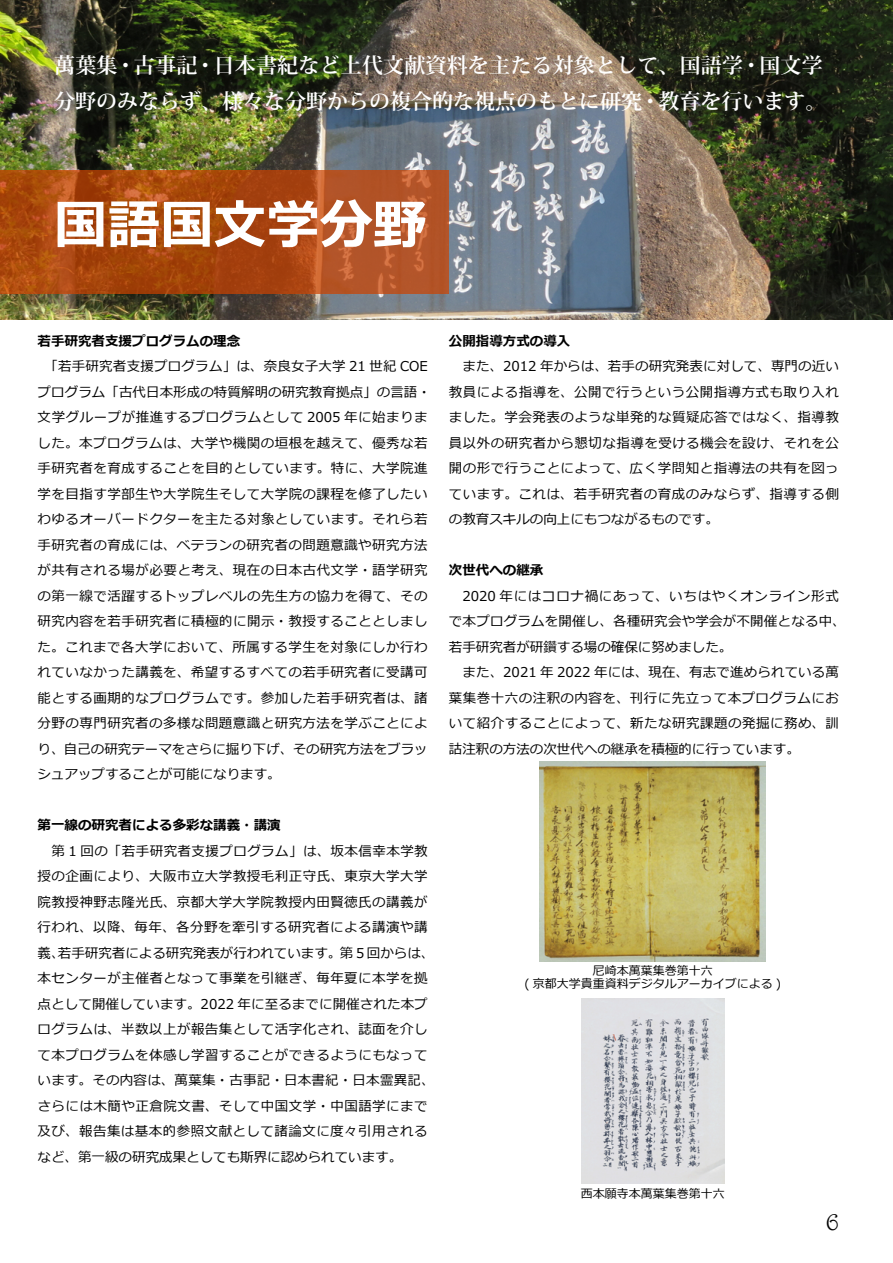
<style>
.page{position:relative;width:893px;height:1263px;background:#fff}
.page>*{position:absolute;margin:0;border:0;box-sizing:border-box;transform-origin:0 0}
.t1{font:700 53.1px "Meiryo";color:#fff}
.t2{font:25.5px "Harrington";color:#000}
.t3{font:700 21px/36.8px "Koz Min Pr 6 N";color:#fff}
.t4{font:13.5px/25.5px "Meiryo";letter-spacing:.035em;color:#000}
.t5{font:13.5px/25.5px "Meiryo";letter-spacing:.015em;color:#000}
.t6{font:700 13.5px "Meiryo";color:#000}
.t7{font:12px/13.5px "Meiryo";color:#000;text-align:center}
</style>
<div class="page">
<img style="left:1px;top:0;width:892px;height:319px">
<img style="left:0;top:0;width:1px;height:319px">
<svg style="left:0;top:170px;width:449px;height:123px;background:#ad4c16"></svg>
<img style="left:540px;top:761px;width:226px;height:200px">
<img style="left:581px;top:998px;width:143px;height:186px">
<h3 class="t3" style="left:54px;top:47px;width:774px">萬葉集・古事記・日本書紀など上代文献資料を主たる対象として、国語学・国文学分野のみならず、様々な分野からの複合的な視点のもとに研究・教育を行います。</h3>
<h1 class="t1" style="left:54px;top:188px;width:374px">国語国文学分野</h1>
<p class="t6" style="left:38px;top:331px;width:204px">若手研究者支援プログラムの理念</p>
<p class="t4" style="left:38px;top:354px;width:395px">　「若手研究者支援プログラム」は、奈良女子大学 21 世紀 COEプログラム「古代日本形成の特質解明の研究教育拠点」の言語・文学グループが推進するプログラムとして 2005 年に始まりました。本プログラムは、大学や機関の垣根を越えて、優秀な若手研究者を育成することを目的としています。特に、大学院進学を目指す学部生や大学院生そして大学院の課程を修了したいわゆるオーバードクターを主たる対象としています。それら若手研究者の育成には、ベテランの研究者の問題意識や研究方法が共有される場が必要と考え、現在の日本古代文学・語学研究の第一線で活躍するトップレベルの先生方の協力を得て、その研究内容を若手研究者に積極的に開示・教授することとしました。これまで各大学において、所属する学生を対象にしか行われていなかった講義を、希望するすべての若手研究者に受講可能とする画期的なプログラムです。参加した若手研究者は、諸分野の専門研究者の多様な問題意識と研究方法を学ぶことにより、自己の研究テーマをさらに掘り下げ、その研究方法をブラッシュアップすることが可能になります。</p>
<p class="t6" style="left:38px;top:816px;width:244px">第一線の研究者による多彩な講義・講演</p>
<p class="t4" style="left:38px;top:839px;width:398px">　第 1 回の「若手研究者支援プログラム」は、坂本信幸本学教授の企画により、大阪市立大学教授毛利正守氏、東京大学大学院教授神野志隆光氏、京都大学大学院教授内田賢徳氏の講義が行われ、以降、毎年、各分野を牽引する研究者による講演や講義、若手研究者による研究発表が行われています。第５回からは、本センターが主催者となって事業を引継ぎ、毎年夏に本学を拠点として開催しています。2022 年に至るまでに開催された本プログラムは、半数以上が報告集として活字化され、誌面を介して本プログラムを体感し学習することができるようにもなっています。その内容は、萬葉集・古事記・日本書紀・日本霊異記、さらには木簡や正倉院文書、そして中国文学・中国語学にまで及び、報告集は基本的参照文献として諸論文に度々引用されるなど、第一級の研究成果としても斯界に認められています。</p>
<p class="t6" style="left:449px;top:331px;width:123px">公開指導方式の導入</p>
<p class="t4" style="left:449px;top:354px;width:392px;text-align:justify">　また、2012 年からは、若手の研究発表に対して、専門の近い教員による指導を、公開で行うという公開指導方式も取り入れました。学会発表のような単発的な質疑応答ではなく、指導教員以外の研究者から懇切な指導を受ける機会を設け、それを公開の形で行うことによって、広く学問知と指導法の共有を図っています。これは、若手研究者の育成のみならず、指導する側の教育スキルの向上にもつながるものです。</p>
<p class="t6" style="left:449px;top:561px;width:96px">次世代への継承</p>
<p class="t5" style="left:449px;top:584px;width:398px">　2020 年にはコロナ禍にあって、いちはやくオンライン形式で本プログラムを開催し、各種研究会や学会が不開催となる中、若手研究者が研鑽する場の確保に努めました。<br>　また、2021 年 2022 年には、現在、有志で進められている萬葉集巻十六の注釈の内容を、刊行に先立って本プログラムにおいて紹介することによって、新たな研究課題の発掘に務め、訓詁注釈の方法の次世代への継承を積極的に行っています。</p>
<p class="t7" style="left:524px;top:964px;width:258px">尼崎本萬葉集巻第十六<br>( 京都大学貴重資料デジタルアーカイブによる )</p>
<p class="t7" style="left:581px;top:1187px;width:145px">西本願寺本萬葉集巻第十六</p>
<h2 class="t2" style="left:825px;top:1206px;width:15px">6</h2>
</div>
